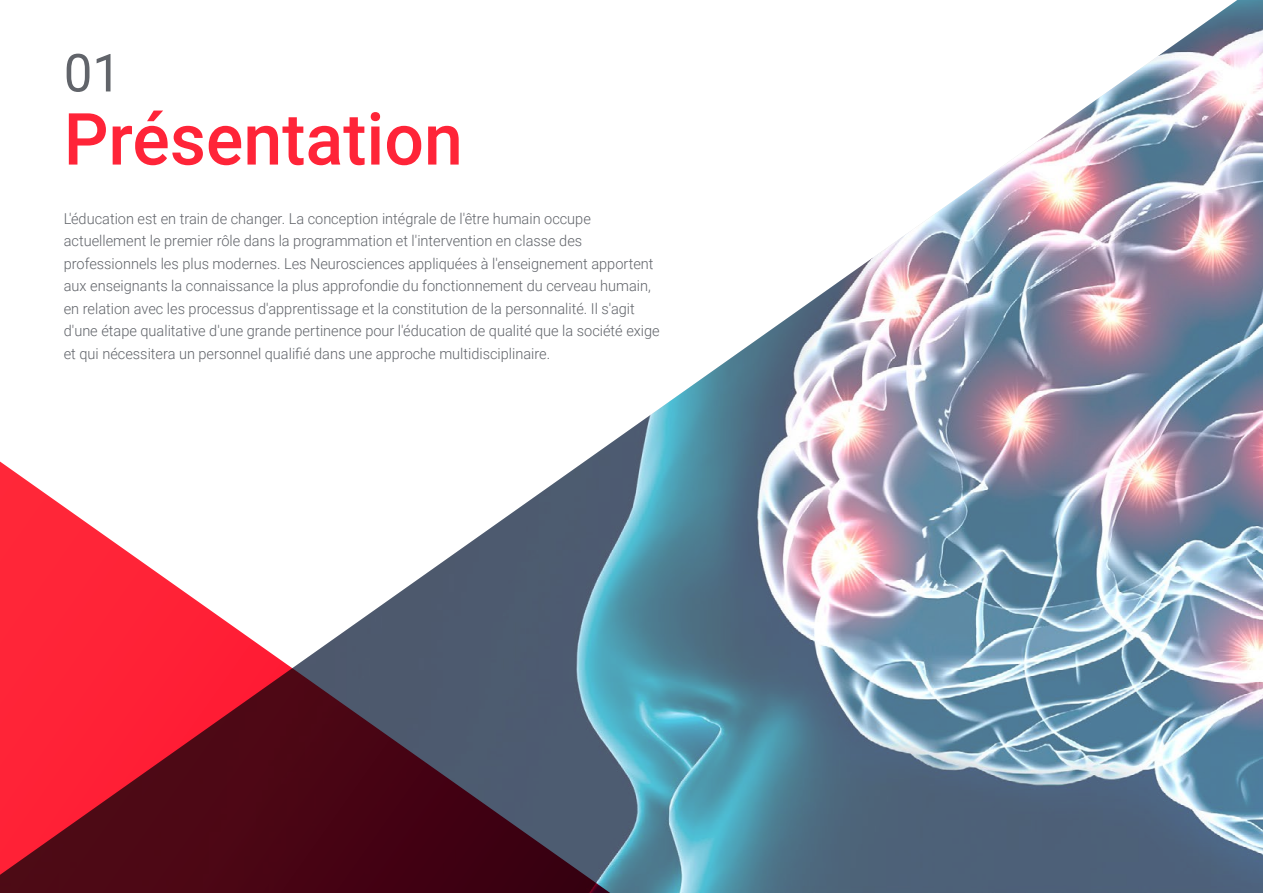
<style>
.page{position:relative;width:1263px;height:893px;background:#fff}
.page>*{position:absolute;margin:0;border:0;box-sizing:border-box;transform-origin:0 0}
.t1{font:500 72px "Roboto";color:#ff2438}
.t2{font:52.5px "Roboto";color:#61646a}
.t3{font:300 15px/22.5px "Roboto";color:#61646a}
</style>
<div class="page">
<img style="left:606px;top:0;width:657px;height:893px">
<svg style="left:0;top:446px;width:640px;height:447px"></svg>
<h2 class="t2" style="left:64px;top:36px;width:59px">01</h2>
<h1 class="t1" style="left:64px;top:89px;width:401px">Présentation</h1>
<p class="t3" style="left:64px;top:207px;width:597px">L'éducation est en train de changer. La conception intégrale de l'être humain occupe actuellement le premier rôle dans la programmation et l'intervention en classe des professionnels les plus modernes. Les Neurosciences appliquées à l'enseignement apportent aux enseignants la connaissance la plus approfondie du fonctionnement du cerveau humain, en relation avec les processus d'apprentissage et la constitution de la personnalité. Il s'agit d'une étape qualitative d'une grande pertinence pour l'éducation de qualité que la société exige et qui nécessitera un personnel qualifié dans une approche multidisciplinaire.</p>
</div>
